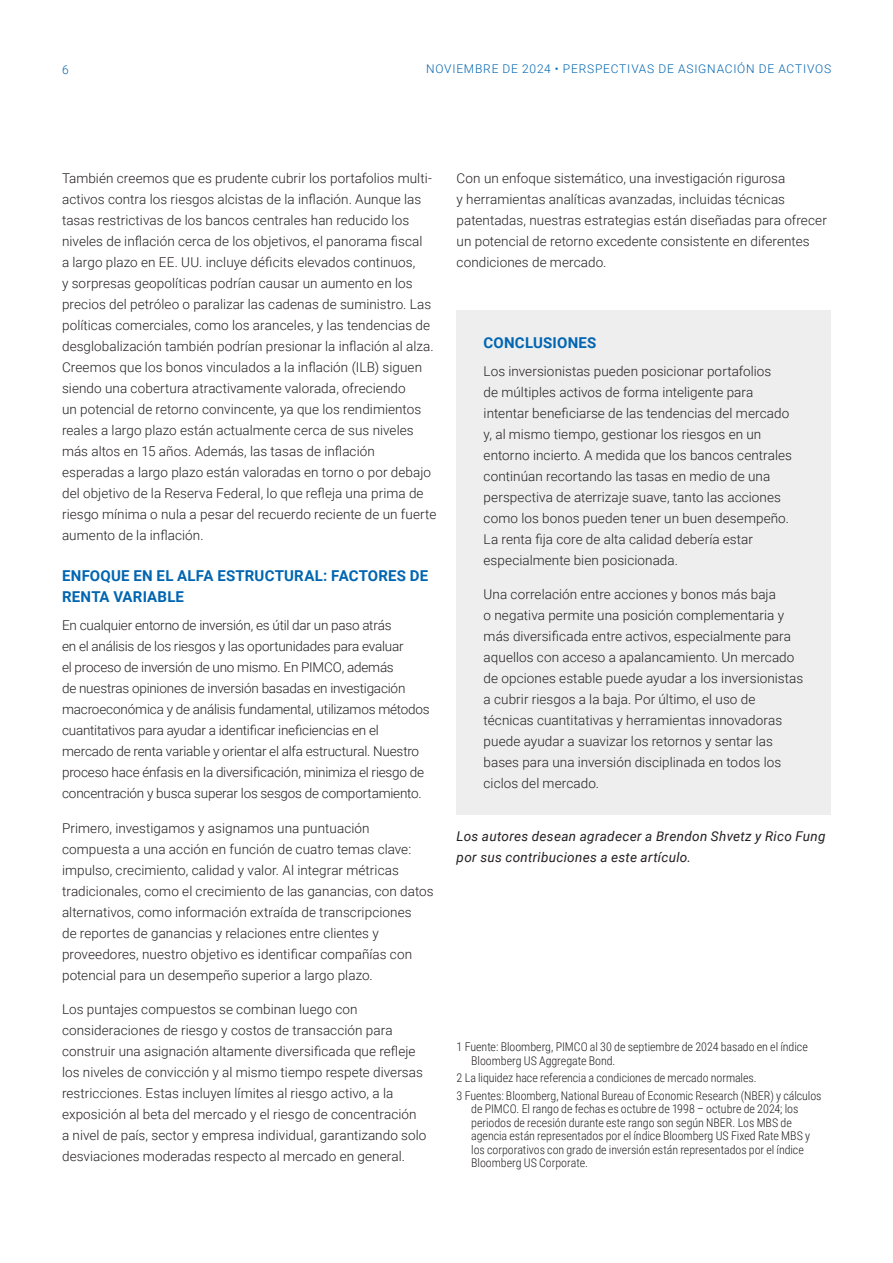
<style>
.page{position:relative;width:893px;height:1263px;background:#fff}
.page>*{position:absolute;margin:0;border:0;box-sizing:border-box;transform-origin:0 0}
.Subhead_Rob_B_10_14{font:700 15px/21px "Roboto";letter-spacing:.01em;color:#0165b1}
.Body_Copy_Rob_L_9_14{font:300 13.5px/21px "Roboto";letter-spacing:.005em;color:#231f20}
.Body_Copy_Rob_L_9_14-2{font:300 13.5px/21px "Roboto";letter-spacing:-.015em;color:#231f20}
.Body_Copy_Rob_L_9_14-3{font:italic 13.5px/21px "Roboto";letter-spacing:.025em;color:#231f20}
.Footnotes_RobC_L_8_9{font:300 12px/13.5px "Roboto Condensed";letter-spacing:-.005em;color:#231f20}
.t1{font:300 12px "Roboto";letter-spacing:.065em;color:#0165b1}
</style>
<div class="page">
<div style="left:457px;top:310px;width:374px;height:505px;background:#eeeeef"></div>
<p class="t1" style="left:62px;top:61px;width:8px">6</p>
<p class="t1" style="left:426px;top:61px;width:407px">NOVIEMBRE DE 2024 • PERSPECTIVAS DE ASIGNACIÓN DE ACTIVOS</p>
<p class="Body_Copy_Rob_L_9_14" style="left:62px;top:167px;width:376px">También creemos que es prudente cubrir los portafolios multi&shy;activos contra los riesgos alcistas de la inflación. Aunque las tasas restrictivas de los bancos centrales han reducido los niveles de inflación cerca de los objetivos, el panorama fiscal<br>a largo plazo en EE. UU. incluye déficits elevados continuos,<br>y sorpresas geopolíticas podrían causar un aumento en los precios del petróleo o paralizar las cadenas de suministro. Las políticas comerciales, como los aranceles, y las tendencias de desglobalización también podrían presionar la inflación al alza.<br>Creemos que los bonos vinculados a la inflación (ILB) siguen siendo una cobertura atractivamente valorada, ofreciendo<br>un potencial de retorno convincente, ya que los rendimientos reales a largo plazo están actualmente cerca de sus niveles más altos en 15 años. Además, las tasas de inflación esperadas a largo plazo están valoradas en torno o por debajo del objetivo de la Reserva Federal, lo que refleja una prima de riesgo mínima o nula a pesar del recuerdo reciente de un fuerte aumento de la inflación.</p>
<p class="Subhead_Rob_B_10_14" style="left:62px;top:565px;width:368px">ENFOQUE EN EL ALFA ESTRUCTURAL: FACTORES DE<br>RENTA VARIABLE</p>
<p class="Body_Copy_Rob_L_9_14-2" style="left:62px;top:614px;width:369px">En cualquier entorno de inversión, es útil dar un paso atrás<br>en el análisis de los riesgos y las oportunidades para evaluar<br>el proceso de inversión de uno mismo. En PIMCO, además<br>de nuestras opiniones de inversión basadas en investigación macroeconómica y de análisis fundamental, utilizamos métodos cuantitativos para ayudar a identificar ineficiencias en el mercado de renta variable y orientar el alfa estructural. Nuestro proceso hace énfasis en la diversificación, minimiza el riesgo de concentración y busca superar los sesgos de comportamiento.</p>
<p class="Body_Copy_Rob_L_9_14" style="left:62px;top:817px;width:373px">Primero, investigamos y asignamos una puntuación compuesta a una acción en función de cuatro temas clave: impulso, crecimiento, calidad y valor. Al integrar métricas tradicionales, como el crecimiento de las ganancias, con datos alternativos, como información extraída de transcripciones<br>de reportes de ganancias y relaciones entre clientes y proveedores, nuestro objetivo es identificar compañías con potencial para un desempeño superior a largo plazo.</p>
<p class="Body_Copy_Rob_L_9_14" style="left:62px;top:998px;width:366px">Los puntajes compuestos se combinan luego con consideraciones de riesgo y costos de transacción para construir una asignación altamente diversificada que refleje los niveles de convicción y al mismo tiempo respete diversas restricciones. Estas incluyen límites al riesgo activo, a la exposición al beta del mercado y el riesgo de concentración a nivel de país, sector y empresa individual, garantizando solo desviaciones moderadas respecto al mercado en general.</p>
<p class="Body_Copy_Rob_L_9_14" style="left:457px;top:167px;width:372px">Con un enfoque sistemático, una investigación rigurosa<br>y herramientas analíticas avanzadas, incluidas técnicas patentadas, nuestras estrategias están diseñadas para ofrecer un potencial de retorno excedente consistente en diferentes condiciones de mercado.</p>
<p class="Subhead_Rob_B_10_14" style="left:484px;top:331px;width:114px">CONCLUSIONES</p>
<p class="Body_Copy_Rob_L_9_14" style="left:484px;top:360px;width:310px">Los inversionistas pueden posicionar portafolios<br>de múltiples activos de forma inteligente para intentar beneficiarse de las tendencias del mercado y, al mismo tiempo, gestionar los riesgos en un entorno incierto. A medida que los bancos centrales continúan recortando las tasas en medio de una perspectiva de aterrizaje suave, tanto las acciones como los bonos pueden tener un buen desempeño.<br>La renta fija core de alta calidad debería estar especialmente bien posicionada.</p>
<p class="Body_Copy_Rob_L_9_14" style="left:484px;top:583px;width:321px">Una correlación entre acciones y bonos más baja<br>o negativa permite una posición complementaria y más diversificada entre activos, especialmente para aquellos con acceso a apalancamiento. Un mercado de opciones estable puede ayudar a los inversionistas a cubrir riesgos a la baja. Por último, el uso de técnicas cuantitativas y herramientas innovadoras puede ayudar a suavizar los retornos y sentar las bases para una inversión disciplinada en todos los ciclos del mercado.</p>
<p class="Body_Copy_Rob_L_9_14-3" style="left:457px;top:825px;width:370px">Los autores desean agradecer a Brendon Shvetz y Rico Fung por sus contribuciones a este artículo.</p>
<p class="Footnotes_RobC_L_8_9" style="left:471px;top:1040px;width:338px;text-indent:-15px">1 Fuente: Bloomberg, PIMCO al 30 de septiembre de 2024 basado en el índice<br>Bloomberg US Aggregate Bond.</p>
<p class="Footnotes_RobC_L_8_9" style="left:457px;top:1071px;width:302px">2 La liquidez hace referencia a condiciones de mercado normales.</p>
<p class="Footnotes_RobC_L_8_9" style="left:471px;top:1088px;width:352px;text-indent:-15px">3 Fuentes: Bloomberg, National Bureau of Economic Research (NBER) y cálculos de PIMCO. El rango de fechas es octubre de 1998 – octubre de 2024; los periodos de recesión durante este rango son según NBER. Los MBS de agencia están representados por el índice Bloomberg US Fixed Rate MBS y los corporativos con grado de inversión están representados por el índice Bloomberg US Corporate.</p>
</div>
